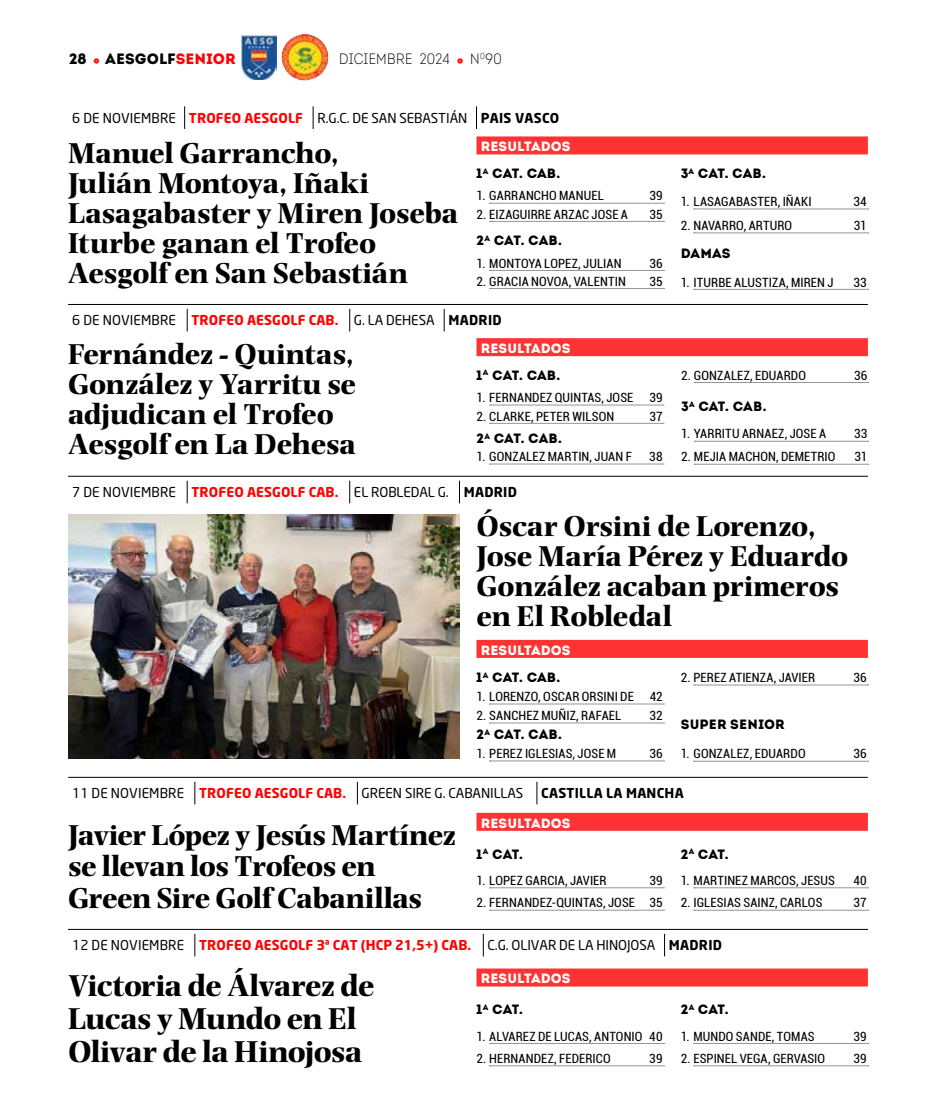
<style>
.page{position:relative;width:936px;height:1106px;background:#fff}
.page>*{position:absolute;margin:0;border:0;box-sizing:border-box;transform-origin:0 0}
.t1{font:700 31.5px/33px "Photina MT Std";letter-spacing:-.02em;color:#000}
.t2{font:700 30px/30px "Photina MT Std";letter-spacing:-.01em;color:#000}
.t3{font:15px "Intro Cond Light Free";letter-spacing:.02em;color:#000}
.t4{font:15px "Intro";letter-spacing:.005em;color:#000}
.t5{font:13.5px "Neo Sans";letter-spacing:-.005em;color:#000}
.t6{font:13.5px/26.7px "Intro";letter-spacing:.005em;color:#fff}
.t7{font:13.5px "Intro";letter-spacing:-.005em;color:#000}
.t8{font:700 13.5px "Neo Sans";letter-spacing:.02em;color:#000}
.t9{font:13.5px "Intro";letter-spacing:.015em;color:#000}
.t10{font:condensed 12.75px "Roboto";letter-spacing:.01em;color:#000}
.s1{font-family:"Intro Cond Light Free";font-size:8.7px;color:#f00}
.s2{color:#f00}
.s3{font-size:8.7px;color:#f00}
.s4{font-weight:700;color:#f00}
.s5{font-weight:700}
.s6{color:#000}
</style>
<div class="page">
<img style="left:282px;top:34px;width:46px;height:46px">
<img style="left:241px;top:36px;width:35px;height:44px">
<div style="left:476px;top:136px;width:391px;height:18px;background:#f33"></div>
<svg style="left:489px;top:203px;width:175px;height:1px"></svg>
<svg style="left:489px;top:221px;width:175px;height:1px"></svg>
<svg style="left:489px;top:270px;width:175px;height:1px"></svg>
<svg style="left:489px;top:288px;width:175px;height:1px"></svg>
<svg style="left:693px;top:209px;width:175px;height:1px"></svg>
<svg style="left:693px;top:233px;width:175px;height:1px"></svg>
<svg style="left:693px;top:289px;width:175px;height:1px"></svg>
<div style="left:476px;top:338px;width:391px;height:18px;background:#f33"></div>
<svg style="left:489px;top:405px;width:175px;height:1px"></svg>
<svg style="left:489px;top:423px;width:175px;height:1px"></svg>
<svg style="left:489px;top:464px;width:175px;height:1px"></svg>
<svg style="left:694px;top:382px;width:174px;height:1px"></svg>
<svg style="left:694px;top:441px;width:174px;height:1px"></svg>
<svg style="left:694px;top:464px;width:174px;height:1px"></svg>
<svg style="left:184px;top:106px;width:1px;height:23px"></svg>
<svg style="left:313px;top:106px;width:1px;height:23px"></svg>
<svg style="left:476px;top:106px;width:1px;height:23px"></svg>
<svg style="left:187px;top:309px;width:1px;height:22px"></svg>
<svg style="left:349px;top:309px;width:1px;height:22px"></svg>
<svg style="left:444px;top:309px;width:1px;height:22px"></svg>
<hr style="left:68px;top:304px;width:799px;height:1px;background:#000">
<svg style="left:187px;top:481px;width:1px;height:22px"></svg>
<svg style="left:349px;top:481px;width:1px;height:22px"></svg>
<svg style="left:459px;top:481px;width:1px;height:22px"></svg>
<hr style="left:68px;top:476px;width:799px;height:1px;background:#000">
<img style="left:68px;top:514px;width:391px;height:244px">
<svg style="left:194px;top:781px;width:1px;height:23px"></svg>
<svg style="left:357px;top:781px;width:1px;height:23px"></svg>
<svg style="left:536px;top:781px;width:1px;height:23px"></svg>
<hr style="left:68px;top:777px;width:799px;height:1px;background:#000">
<svg style="left:194px;top:933px;width:1px;height:23px"></svg>
<svg style="left:483px;top:933px;width:1px;height:23px"></svg>
<svg style="left:664px;top:933px;width:1px;height:23px"></svg>
<hr style="left:68px;top:929px;width:799px;height:1px;background:#000">
<div style="left:476px;top:640px;width:391px;height:18px;background:#f33"></div>
<svg style="left:489px;top:703px;width:175px;height:1px"></svg>
<svg style="left:489px;top:722px;width:175px;height:1px"></svg>
<svg style="left:489px;top:760px;width:175px;height:1px"></svg>
<svg style="left:693px;top:684px;width:175px;height:1px"></svg>
<svg style="left:693px;top:761px;width:175px;height:1px"></svg>
<div style="left:476px;top:812px;width:391px;height:18px;background:#f33"></div>
<svg style="left:489px;top:887px;width:175px;height:1px"></svg>
<svg style="left:489px;top:910px;width:175px;height:1px"></svg>
<svg style="left:693px;top:887px;width:175px;height:1px"></svg>
<svg style="left:693px;top:910px;width:175px;height:1px"></svg>
<div style="left:476px;top:968px;width:391px;height:18px;background:#f33"></div>
<svg style="left:489px;top:1043px;width:175px;height:1px"></svg>
<svg style="left:489px;top:1065px;width:175px;height:1px"></svg>
<svg style="left:693px;top:1043px;width:175px;height:1px"></svg>
<svg style="left:693px;top:1065px;width:175px;height:1px"></svg>
<p class="t4" style="left:69px;top:50px;width:168px">28 <span class="s1">-</span> AESGOLF<span class="s2">SENIOR</span></p>
<p class="t3" style="left:339px;top:50px;width:164px">DICIEMBRE 2024 <span class="s3">-</span> N<sup>0</sup>90</p>
<p class="t5" style="left:72px;top:110px;width:488px">6 DE NOVIEMBRE <span class="s4">TROFEO AESGOLF</span> R.G.C. DE SAN SEBASTIÁN <span class="s5">PAIS VASCO</span></p>
<h2 class="t2" style="left:68px;top:138px;width:392px">Manuel Garrancho,<br>Julián Montoya, Iñaki<br>Lasagabaster y Miren Joseba<br>Iturbe ganan el Trofeo<br>Aesgolf en San Sebastián</h2>
<p class="t6" style="left:476px;top:133px;width:96px;text-indent:4px">RESULTADOS<br><span class="s6">1</span><sup>A</sup> <span class="s6">CAT. CAB.</span></p>
<p class="t10" style="left:476px;top:187px;width:129px">1. GARRANCHO MANUEL</p>
<p class="t10" style="left:649px;top:187px;width:15px">39</p>
<p class="t10" style="left:476px;top:205px;width:153px">2. EIZAGUIRRE ARZAC JOSE A</p>
<p class="t10" style="left:649px;top:205px;width:15px">35</p>
<p class="t7" style="left:476px;top:232px;width:87px">2<sup>A</sup> CAT. CAB.</p>
<p class="t10" style="left:476px;top:254px;width:147px">1. MONTOYA LOPEZ, JULIAN</p>
<p class="t10" style="left:649px;top:254px;width:15px">36</p>
<p class="t10" style="left:476px;top:272px;width:151px">2. GRACIA NOVOA, VALENTIN</p>
<p class="t10" style="left:649px;top:272px;width:15px">35</p>
<p class="t5" style="left:72px;top:312px;width:431px">6 DE NOVIEMBRE <span class="s4">TROFEO AESGOLF CAB.</span> G. LA DEHESA <span class="s5">MADRID</span></p>
<h2 class="t2" style="left:68px;top:339px;width:290px">Fernández - Quintas,<br>González y Yarritu se adjudican el Trofeo<br>Aesgolf en La Dehesa</h2>
<p class="t6" style="left:476px;top:335px;width:96px;text-indent:4px">RESULTADOS<br><span class="s6">1</span><sup>A</sup> <span class="s6">CAT. CAB.</span></p>
<p class="t10" style="left:476px;top:389px;width:188px">1. FERNANDEZ QUINTAS, JOSE 39</p>
<p class="t10" style="left:476px;top:407px;width:139px">2. CLARKE, PETER WILSON</p>
<p class="t10" style="left:649px;top:407px;width:15px">37</p>
<p class="t7" style="left:476px;top:430px;width:87px">2<sup>A</sup> CAT. CAB.</p>
<p class="t10" style="left:476px;top:448px;width:157px">1. GONZALEZ MARTIN, JUAN F</p>
<p class="t10" style="left:649px;top:448px;width:15px">38</p>
<p class="t5" style="left:72px;top:484px;width:446px">7 DE NOVIEMBRE <span class="s4">TROFEO AESGOLF CAB.</span> EL ROBLEDAL G. <span class="s5">MADRID</span></p>
<p class="t7" style="left:680px;top:165px;width:87px">3<sup>A</sup> CAT. CAB.</p>
<p class="t10" style="left:680px;top:193px;width:132px">1. LASAGABASTER, IÑAKI</p>
<p class="t10" style="left:853px;top:193px;width:15px">34</p>
<p class="t10" style="left:680px;top:217px;width:113px">2. NAVARRO, ARTURO</p>
<p class="t10" style="left:853px;top:217px;width:14px">31</p>
<p class="t7" style="left:680px;top:245px;width:51px">DAMAS</p>
<p class="t10" style="left:680px;top:273px;width:154px">1. ITURBE ALUSTIZA, MIREN J</p>
<p class="t10" style="left:853px;top:273px;width:15px">33</p>
<p class="t10" style="left:681px;top:366px;width:126px">2. GONZALEZ, EDUARDO</p>
<p class="t10" style="left:854px;top:366px;width:15px">36</p>
<p class="t7" style="left:681px;top:398px;width:87px">3<sup>A</sup> CAT. CAB.</p>
<p class="t10" style="left:681px;top:425px;width:146px">1. YARRITU ARNAEZ, JOSE A</p>
<p class="t10" style="left:854px;top:425px;width:15px">33</p>
<p class="t10" style="left:681px;top:448px;width:156px">2. MEJIA MACHON, DEMETRIO</p>
<p class="t10" style="left:854px;top:448px;width:14px">31</p>
<h2 class="t2" style="left:476px;top:511px;width:373px">Óscar Orsini de Lorenzo,<br>Jose María Pérez y Eduardo<br>González acaban primeros en El Robledal</h2>
<p class="t6" style="left:476px;top:636px;width:96px;line-height:27.5px;text-indent:4px">RESULTADOS<br><span class="s6">1</span><sup>A</sup> <span class="s6">CAT. CAB.</span></p>
<p class="t10" style="left:476px;top:688px;width:188px">1. LORENZO, OSCAR ORSINI DE 42</p>
<p class="t10" style="left:476px;top:707px;width:146px">2. SANCHEZ MUÑIZ, RAFAEL</p>
<p class="t10" style="left:649px;top:707px;width:15px">32</p>
<p class="t7" style="left:476px;top:726px;width:87px">2<sup>A</sup> CAT. CAB.</p>
<p class="t10" style="left:476px;top:744px;width:141px">1. PEREZ IGLESIAS, JOSE M</p>
<p class="t10" style="left:649px;top:744px;width:15px">36</p>
<p class="t10" style="left:680px;top:669px;width:136px">2. PEREZ ATIENZA, JAVIER</p>
<p class="t10" style="left:853px;top:669px;width:15px">36</p>
<p class="t9" style="left:680px;top:716px;width:105px">SUPER SENIOR</p>
<p class="t10" style="left:680px;top:745px;width:126px">1. GONZALEZ, EDUARDO</p>
<p class="t10" style="left:853px;top:745px;width:15px">36</p>
<p class="t5" style="left:72px;top:785px;width:452px">11 DE NOVIEMBRE <span class="s4">TROFEO AESGOLF CAB.</span> GREEN SIRE G. CABANILLAS</p>
<p class="t8" style="left:541px;top:784px;width:144px">CASTILLA LA MANCHA</p>
<h2 class="t2" style="left:68px;top:819px;width:389px;line-height:31.5px">Javier López y Jesús Martínez se llevan los Trofeos en<br>Green Sire Golf Cabanillas</h2>
<p class="t6" style="left:480px;top:809px;width:91px">RESULTADOS</p>
<p class="t7" style="left:476px;top:845px;width:48px">1<sup>A</sup> CAT.</p>
<p class="t10" style="left:476px;top:871px;width:132px">1. LOPEZ GARCIA, JAVIER</p>
<p class="t10" style="left:649px;top:871px;width:15px">39</p>
<p class="t10" style="left:476px;top:894px;width:187px">2. FERNANDEZ-QUINTAS, JOSE 35</p>
<p class="t7" style="left:680px;top:845px;width:50px">2<sup>A</sup> CAT.</p>
<p class="t10" style="left:680px;top:871px;width:156px">1. MARTINEZ MARCOS, JESUS</p>
<p class="t10" style="left:853px;top:871px;width:15px">40</p>
<p class="t10" style="left:680px;top:894px;width:143px">2. IGLESIAS SAINZ, CARLOS</p>
<p class="t10" style="left:853px;top:894px;width:15px">37</p>
<p class="t5" style="left:72px;top:937px;width:651px">12 DE NOVIEMBRE <span class="s4">TROFEO AESGOLF 3ª CAT (HCP 21,5+) CAB.</span> C.G. OLIVAR DE LA HINOJOSA <span class="s5">MADRID</span></p>
<h1 class="t1" style="left:68px;top:968px;width:308px">Victoria de Álvarez de<br>Lucas y Mundo en El<br>Olivar de la Hinojosa</h1>
<p class="t6" style="left:480px;top:965px;width:91px">RESULTADOS</p>
<p class="t7" style="left:476px;top:1001px;width:48px">1<sup>A</sup> CAT.</p>
<p class="t10" style="left:476px;top:1027px;width:188px">1. ALVAREZ DE LUCAS, ANTONIO 40</p>
<p class="t10" style="left:476px;top:1049px;width:136px">2. HERNANDEZ, FEDERICO</p>
<p class="t10" style="left:649px;top:1049px;width:15px">39</p>
<p class="t7" style="left:680px;top:1001px;width:50px">2<sup>A</sup> CAT.</p>
<p class="t10" style="left:680px;top:1027px;width:135px">1. MUNDO SANDE, TOMAS</p>
<p class="t10" style="left:853px;top:1027px;width:15px">39</p>
<p class="t10" style="left:680px;top:1049px;width:146px">2. ESPINEL VEGA, GERVASIO</p>
<p class="t10" style="left:853px;top:1049px;width:15px">39</p>
</div>
